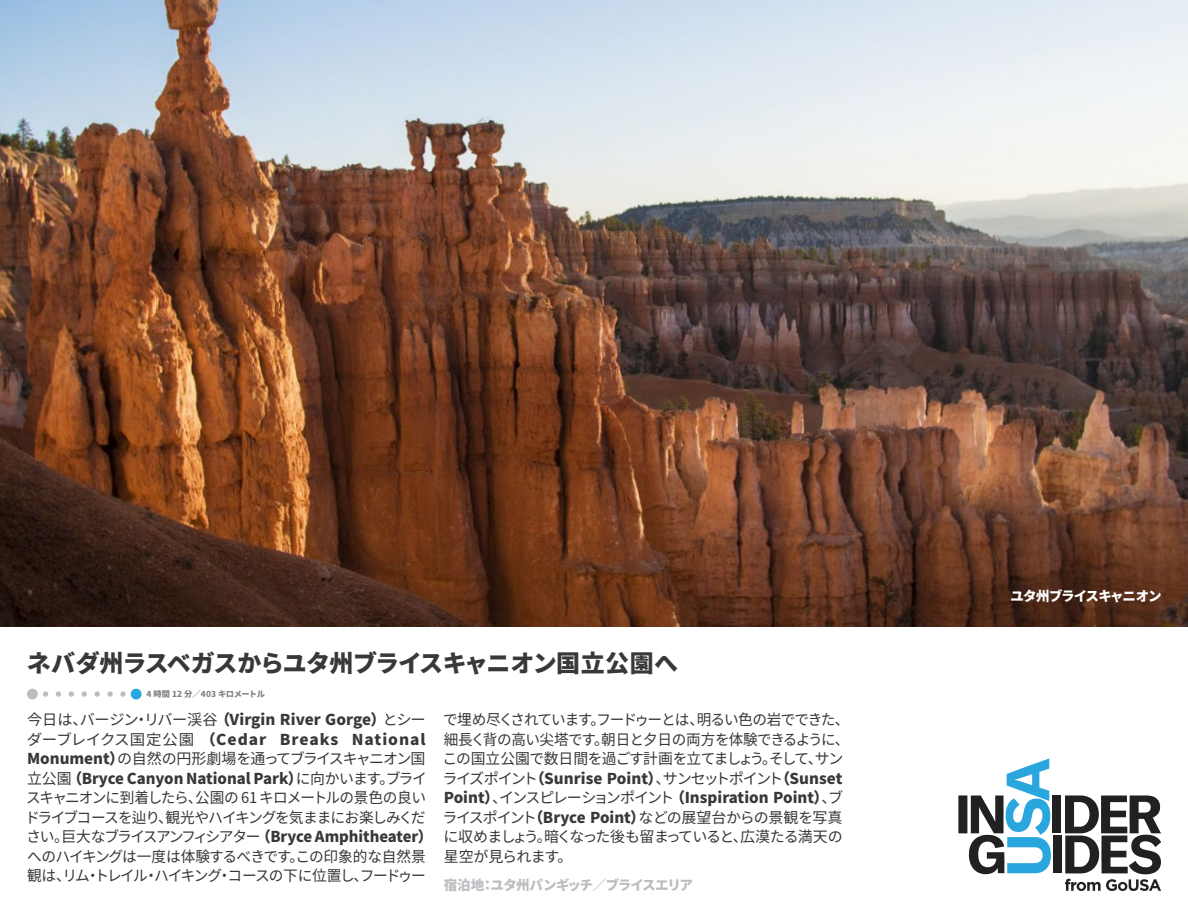
<style>
.page{position:relative;width:1188px;height:918px;background:#fff}
.page>*{position:absolute;margin:0;border:0;box-sizing:border-box;transform-origin:0 0}
.Section_Title_no_lin{font:900 24px "Noto Sans CJ Kjp";letter-spacing:-.02em;color:#383839}
.t1{font:15px/19.5px "Noto Sans CJ Kjp";letter-spacing:-.065em;color:#383839}
.Accommodation{font:900 13.5px "Noto Sans CJ Kjp";letter-spacing:-.055em;color:#bcbdc0}
.Photo_Caption{font:900 13.5px "Noto Sans CJ Kjp";letter-spacing:-.06em;color:#fff}
.Section_Title_no_lin-2{font:900 8.25px "Noto Sans CJ Kjp";letter-spacing:-.035em;color:#808285}
.s1{font-weight:900}
</style>
<div class="page">
<img style="left:0;top:0;width:1188px;height:626px">
<svg style="left:43px;top:691px;width:89px;height:6px"></svg>
<div style="left:27px;top:689px;width:11px;height:10px;background:#bcbdc0;border-radius:50%"></div>
<div style="left:131px;top:689px;width:11px;height:10px;background:#28a7df;border-radius:50%"></div>
<svg style="left:958px;top:759px;width:93px;height:116px"></svg>
<div style="left:1053px;top:796px;width:8px;height:37px;background:#212121"></div>
<div style="left:1053px;top:836px;width:8px;height:37px;background:#212121"></div>
<svg style="left:1065px;top:795px;width:96px;height:96px"></svg>
<p class="Section_Title_no_lin" style="left:27px;top:650px;width:653px">ネバダ州ラスベガスからユタ州ブライスキャニオン国立公園へ</p>
<p class="t1" style="left:25px;top:710px;width:409px">今日は、バージン・リバー渓谷 <span class="s1">（Virgin River Gorge）</span>とシーダーブレイクス国定公園 <span class="s1">（Cedar Breaks National Monument）</span>の自然の円形劇場を通ってブライスキャニオン国立公園 <span class="s1">（Bryce Canyon National Park）</span>に向かいます。ブライスキャニオンに到着したら、公園の 61 キロメートルの景色の良いドライブコースを辿り、観光やハイキングを気ままにお楽しみください。巨大なブライスアンフィシアター <span class="s1">（Bryce Amphitheater）</span>へのハイキングは一度は体験するべきです。この印象的な自然景観は、リム・トレイル・ハイキング・コースの下に位置し、フードゥー</p>
<p class="t1" style="left:443px;top:710px;width:408px">で埋め尽くされています。フードゥーとは、明るい色の岩でできた、細長く背の高い尖塔です。朝日と夕日の両方を体験できるように、この国立公園で数日間を過ごす計画を立てましょう。そして、サンライズポイント<span class="s1">（Sunrise Point）</span>、サンセットポイント<span class="s1">（Sunset Point）</span>、インスピレーションポイント <span class="s1">（Inspiration Point）</span>、ブライスポイント<span class="s1">（Bryce Point）</span>などの展望台からの景観を写真に収めましょう。暗くなった後も留まっていると、広漠たる満天の星空が見られます。</p>
<p class="Section_Title_no_lin-2" style="left:146px;top:689px;width:120px">4 時間 12 分／403 キロメートル</p>
<p class="Accommodation" style="left:444px;top:877px;width:251px">宿泊地：ユタ州パンギッチ／ブライスエリア</p>
<p class="Photo_Caption" style="left:1010px;top:588px;width:153px">ユタ州ブライスキャニオン</p>
</div>
